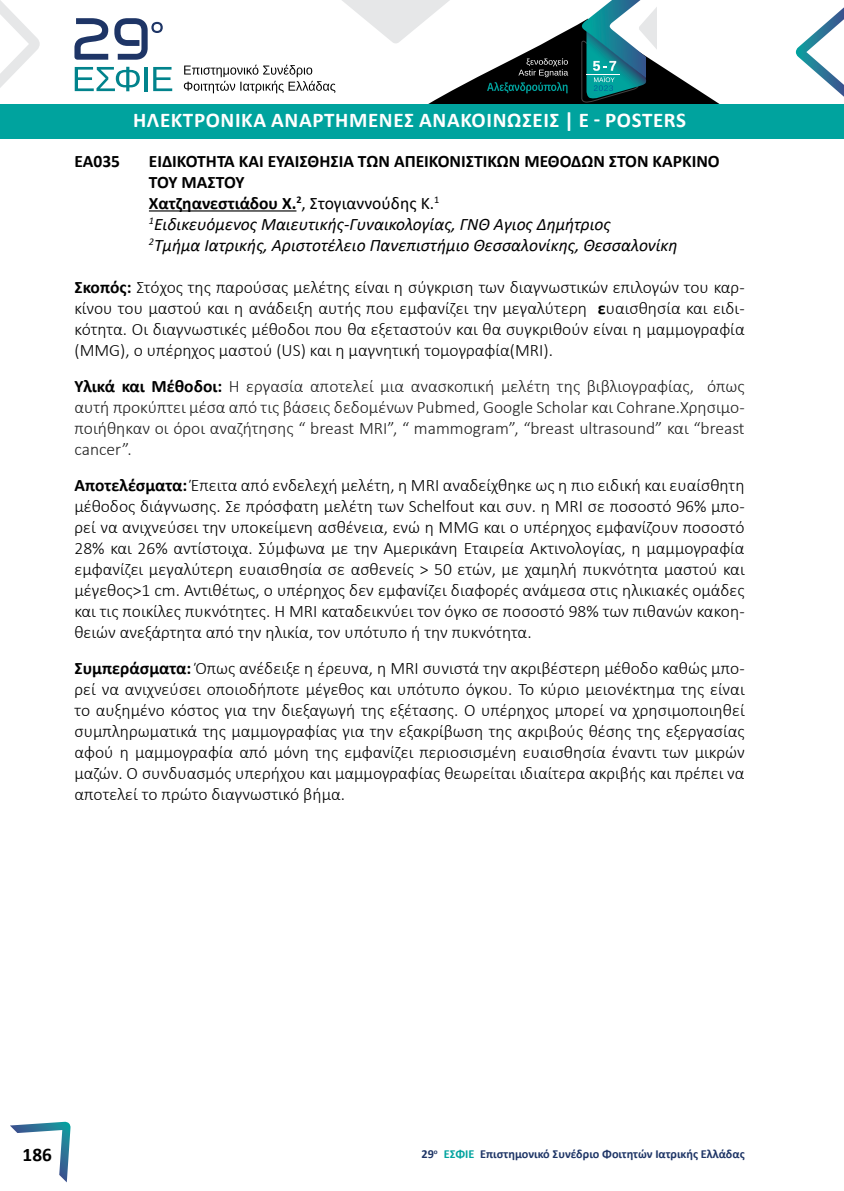
<style>
.page{position:relative;width:844px;height:1191px;background:#fff}
.page>*{position:absolute;margin:0;border:0;box-sizing:border-box;transform-origin:0 0}
.t1{font:700 21px "Calibri";letter-spacing:.03em;color:#fff}
.t2{font:700 19.25px "Calibri";color:#000}
.t3{font:300 17.5px/21px "Calibri";color:#000;text-align:justify}
.t4{font:300 17.5px/21px "Calibri";color:#202020;text-align:justify}
.t5{font:italic 17.5px/21px "Calibri";color:#000}
.t6{font:700 17.5px "Calibri";color:#000}
.t7{font:700 12.25px "Calibri";color:#1e3566}
.s1{font-weight:700;font-style:normal}
.s2{font-style:normal}
.s3{font-weight:700}
.s4{font-weight:700;color:#000}
.s5{color:#00a39e}
</style>
<div class="page">
<svg style="left:0;top:0;width:40px;height:88px"></svg>
<div style="left:0;top:104px;width:843px;height:35px;background:#00a39e"></div>
<svg style="left:74px;top:18px;width:34px;height:42px"></svg>
<svg style="left:114px;top:18px;width:49px;height:42px"></svg>
<svg style="left:75px;top:67px;width:65px;height:24px"></svg>
<hr style="left:144px;top:67px;width:4px;height:24px;background:#01838c">
<svg style="left:153px;top:67px;width:19px;height:24px"></svg>
<svg style="left:184px;top:0;width:535px;height:104px"></svg>
<svg style="left:795px;top:8px;width:48px;height:88px"></svg>
<svg style="left:10px;top:1121px;width:61px;height:61px"></svg>
<hr style="left:149px;top:210px;width:147px;height:1px;background:#000">
<p class="t1" style="left:133px;top:106px;width:554px">ΗΛΕΚΤΡΟΝΙΚΑ ΑΝΑΡΤΗΜΕΝΕΣ ΑΝΑΚΟΙΝΩΣΕΙΣ | E - POSTERS</p>
<p class="t6" style="left:74px;top:149px;width:47px">ΕΑ035</p>
<p class="t5" style="left:149px;top:150px;width:572px"><span class="s1">ΕΙΔΙΚΟΤΗΤΑ ΚΑΙ ΕΥΑΙΣΘΗΣΙΑ ΤΩΝ ΑΠΕΙΚΟΝΙΣΤΙΚΩΝ ΜΕΘΟΔΩΝ ΣΤΟΝ ΚΑΡΚΙΝΟ ΤΟΥ ΜΑΣΤΟΥ<br>Χατζηανεστιάδου Χ.</span><sup>2</sup><span class="s2">, Στογιαννούδης Κ.</span><sup>1<br></sup><sup>1</sup>Ειδικευόμενος Μαιευτικής-Γυναικολογίας, ΓΝΘ Άγιος Δημήτριος<br><sup>2</sup>Τμήμα Ιατρικής, Αριστοτέλειο Πανεπιστήμιο Θεσσαλονίκης, Θεσσαλονίκη</p>
<p class="t3" style="left:74px;top:276px;width:671px"><span class="s3">Σκοπός:</span> Στόχος της παρούσας μελέτης είναι η σύγκριση των διαγνωστικών επιλογών του καρ&shy;κίνου του μαστού και η ανάδειξη αυτής που εμφανίζει την μεγαλύτερη <span class="s3">ε</span>υαισθησία και ειδι&shy;κότητα. Οι διαγνωστικές μέθοδοι που θα εξεταστούν και θα συγκριθούν είναι η μαμμογραφία (MMG), ο υπέρηχος μαστού (US) και η μαγνητική τομογραφία(MRI).</p>
<p class="t4" style="left:74px;top:375px;width:671px"><span class="s4">Υλικά και Μέθοδοι:</span> Η εργασία αποτελεί μια ανασκοπική μελέτη της βιβλιογραφίας, όπως αυτή προκύπτει μέσα από τις βάσεις δεδομένων Pubmed, Google Scholar και Cohrane.Χρησιμο&shy;ποιήθηκαν οι όροι αναζήτησης “ breast MRI”, “ mammogram”, “breast ultrasound” και “breast cancer”.</p>
<p class="t3" style="left:74px;top:474px;width:671px"><span class="s3">Αποτελέσματα:</span> Έπειτα από ενδελεχή μελέτη, η MRI αναδείχθηκε ως η πιο ειδική και ευαίσθητη μέθοδος διάγνωσης. Σε πρόσφατη μελέτη των Schelfout και συν. η MRI σε ποσοστό 96% μπο&shy;ρεί να ανιχνεύσει την υποκείμενη ασθένεια, ενώ η MMG και ο υπέρηχος εμφανίζουν ποσοστό 28% και 26% αντίστοιχα. Σύμφωνα με την Αμερικάνη Εταιρεία Ακτινολογίας, η μαμμογραφία εμφανίζει μεγαλύτερη ευαισθησία σε ασθενείς &gt; 50 ετών, με χαμηλή πυκνότητα μαστού και μέγεθος&gt;1 cm. Αντιθέτως, ο υπέρηχος δεν εμφανίζει διαφορές ανάμεσα στις ηλικιακές ομάδες και τις ποικίλες πυκνότητες. Η MRI καταδεικνύει τον όγκο σε ποσοστό 98% των πιθανών κακοη&shy;θειών ανεξάρτητα από την ηλικία, τον υπότυπο ή την πυκνότητα.</p>
<p class="t3" style="left:74px;top:657px;width:671px"><span class="s3">Συμπεράσματα:</span> Όπως ανέδειξε η έρευνα, η MRI συνιστά την ακριβέστερη μέθοδο καθώς μπο&shy;ρεί να ανιχνεύσει οποιοδήποτε μέγεθος και υπότυπο όγκου. Το κύριο μειονέκτημα της είναι το αυξημένο κόστος για την διεξαγωγή της εξέτασης. Ο υπέρηχος μπορεί να χρησιμοποιηθεί συμπληρωματικά της μαμμογραφίας για την εξακρίβωση της ακριβούς θέσης της εξεργασίας αφού η μαμμογραφία από μόνη της εμφανίζει περιοσισμένη ευαισθησία έναντι των μικρών μαζών. Ο συνδυασμός υπερήχου και μαμμογραφίας θεωρείται ιδιαίτερα ακριβής και πρέπει να αποτελεί το πρώτο διαγνωστικό βήμα.</p>
<p class="t2" style="left:23px;top:1141px;width:31px">186</p>
<p class="t7" style="left:421px;top:1145px;width:324px">29<sup>o</sup> <span class="s5">ΕΣΦΙΕ</span> Επιστημονικό Συνέδριο Φοιτητών Ιατρικής Ελλάδας</p>
</div>
